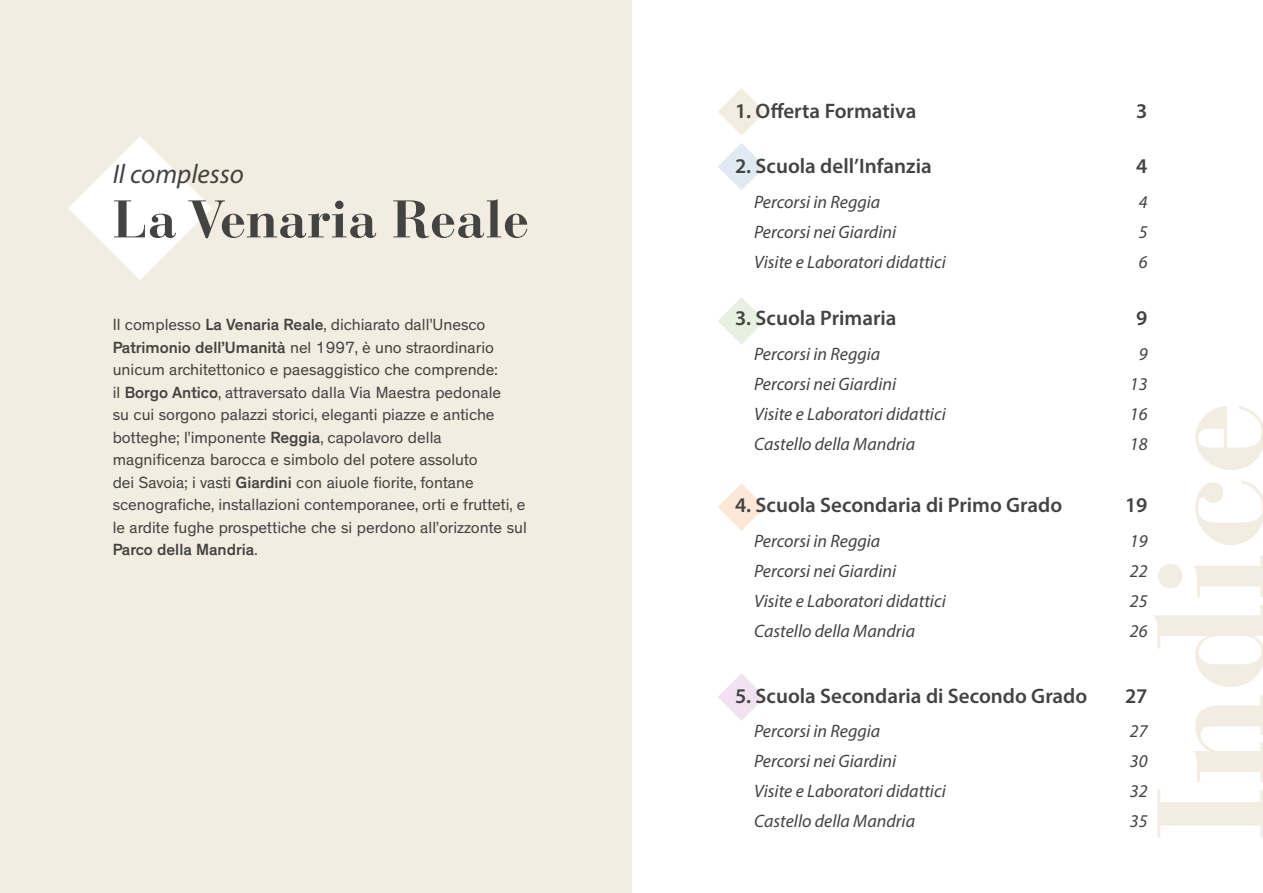
<style>
.page{position:relative;width:1263px;height:893px;background:#fff}
.page>*{position:absolute;margin:0;border:0;box-sizing:border-box;transform-origin:0 0}
.t1{font:700 150px "Bauer Bodoni Pro";color:#f3ece1}
.t2{font:700 52.5px "Bauer Bodoni Pro";color:#434342}
.t3{font:italic 27px "Myriad Pro";color:#434342}
.t4{font:600 21px "Myriad Pro";color:#434342}
.t5{font:italic 18px "Myriad Pro";color:#434342}
.t6{font:16.5px/22.5px "Theinhardt";color:#434342}
.s1{font-weight:500}
</style>
<div class="page">
<div style="left:0;top:0;width:631px;height:893px;background:#f3ece1"></div>
<svg style="left:68px;top:136px;width:144px;height:144px"></svg>
<svg style="left:718px;top:88px;width:47px;height:47px"></svg>
<svg style="left:718px;top:143px;width:47px;height:47px"></svg>
<svg style="left:718px;top:297px;width:47px;height:48px"></svg>
<svg style="left:718px;top:483px;width:47px;height:48px"></svg>
<svg style="left:718px;top:673px;width:47px;height:48px"></svg>
<h3 class="t3" style="left:113px;top:157px;width:133px">Il complesso</h3>
<h2 class="t2" style="left:113px;top:186px;width:418px">La Venaria Reale</h2>
<p class="t6" style="left:113px;top:314px;width:416px">Il complesso <span class="s1">La Venaria Reale</span>, dichiarato dall’Unesco <span class="s1">Patrimonio dell’Umanità</span> nel 1997, è uno straordinario unicum architettonico e paesaggistico che comprende:<br>il <span class="s1">Borgo Antico</span>, attraversato dalla Via Maestra pedonale<br>su cui sorgono palazzi storici, eleganti piazze e antiche botteghe; l’imponente <span class="s1">Reggia</span>, capolavoro della magnificenza barocca e simbolo del potere assoluto<br>dei Savoia; i vasti <span class="s1">Giardini</span> con aiuole fiorite, fontane scenografiche, installazioni contemporanee, orti e frutteti, e le ardite fughe prospettiche che si perdono all’orizzonte sul <span class="s1">Parco della Mandria</span>.</p>
<p class="t4" style="left:735px;top:98px;width:183px">1. Offerta Formativa</p>
<p class="t4" style="left:1136px;top:98px;width:13px">3</p>
<p class="t4" style="left:735px;top:153px;width:198px">2. Scuola dell’Infanzia</p>
<p class="t4" style="left:1136px;top:153px;width:13px">4</p>
<p class="t5" style="left:754px;top:191px;width:128px">Percorsi in Reggia</p>
<p class="t5" style="left:1139px;top:191px;width:10px">4</p>
<p class="t5" style="left:754px;top:221px;width:144px">Percorsi nei Giardini</p>
<p class="t5" style="left:1139px;top:221px;width:10px">5</p>
<p class="t5" style="left:754px;top:250px;width:193px">Visite e Laboratori didattici</p>
<p class="t5" style="left:1139px;top:250px;width:10px">6</p>
<p class="t4" style="left:735px;top:305px;width:163px">3. Scuola Primaria</p>
<p class="t4" style="left:1136px;top:305px;width:13px">9</p>
<p class="t5" style="left:754px;top:343px;width:128px">Percorsi in Reggia</p>
<p class="t5" style="left:1139px;top:343px;width:10px">9</p>
<p class="t5" style="left:754px;top:373px;width:144px">Percorsi nei Giardini</p>
<p class="t5" style="left:1130px;top:373px;width:19px">13</p>
<p class="t5" style="left:754px;top:403px;width:193px">Visite e Laboratori didattici</p>
<p class="t5" style="left:754px;top:432px;width:162px">Castello della Mandria</p>
<p class="t4" style="left:735px;top:492px;width:329px">4. Scuola Secondaria di Primo Grado</p>
<p class="t5" style="left:754px;top:530px;width:128px">Percorsi in Reggia</p>
<p class="t5" style="left:754px;top:560px;width:144px">Percorsi nei Giardini</p>
<p class="t5" style="left:754px;top:590px;width:193px">Visite e Laboratori didattici</p>
<p class="t5" style="left:754px;top:619px;width:162px">Castello della Mandria</p>
<p class="t4" style="left:735px;top:682px;width:354px">5. Scuola Secondaria di Secondo Grado</p>
<p class="t5" style="left:754px;top:720px;width:128px">Percorsi in Reggia</p>
<p class="t5" style="left:754px;top:750px;width:144px">Percorsi nei Giardini</p>
<p class="t5" style="left:754px;top:780px;width:193px">Visite e Laboratori didattici</p>
<p class="t5" style="left:754px;top:809px;width:162px">Castello della Mandria</p>
<h1 class="t1" style="left:1115px;top:843px;width:443px;rotate:-90deg">Indice</h1>
<p class="t5" style="left:1130px;top:403px;width:19px">16</p>
<p class="t5" style="left:1130px;top:432px;width:19px">18</p>
<p class="t4" style="left:1125px;top:492px;width:24px">19</p>
<p class="t5" style="left:1130px;top:530px;width:19px">19</p>
<p class="t5" style="left:1130px;top:560px;width:19px">22</p>
<p class="t5" style="left:1130px;top:590px;width:19px">25</p>
<p class="t5" style="left:1130px;top:619px;width:19px">26</p>
<p class="t4" style="left:1125px;top:682px;width:24px">27</p>
<p class="t5" style="left:1130px;top:720px;width:19px">27</p>
<p class="t5" style="left:1130px;top:750px;width:19px">30</p>
<p class="t5" style="left:1130px;top:780px;width:19px">32</p>
<p class="t5" style="left:1130px;top:809px;width:19px">35</p>
</div>
